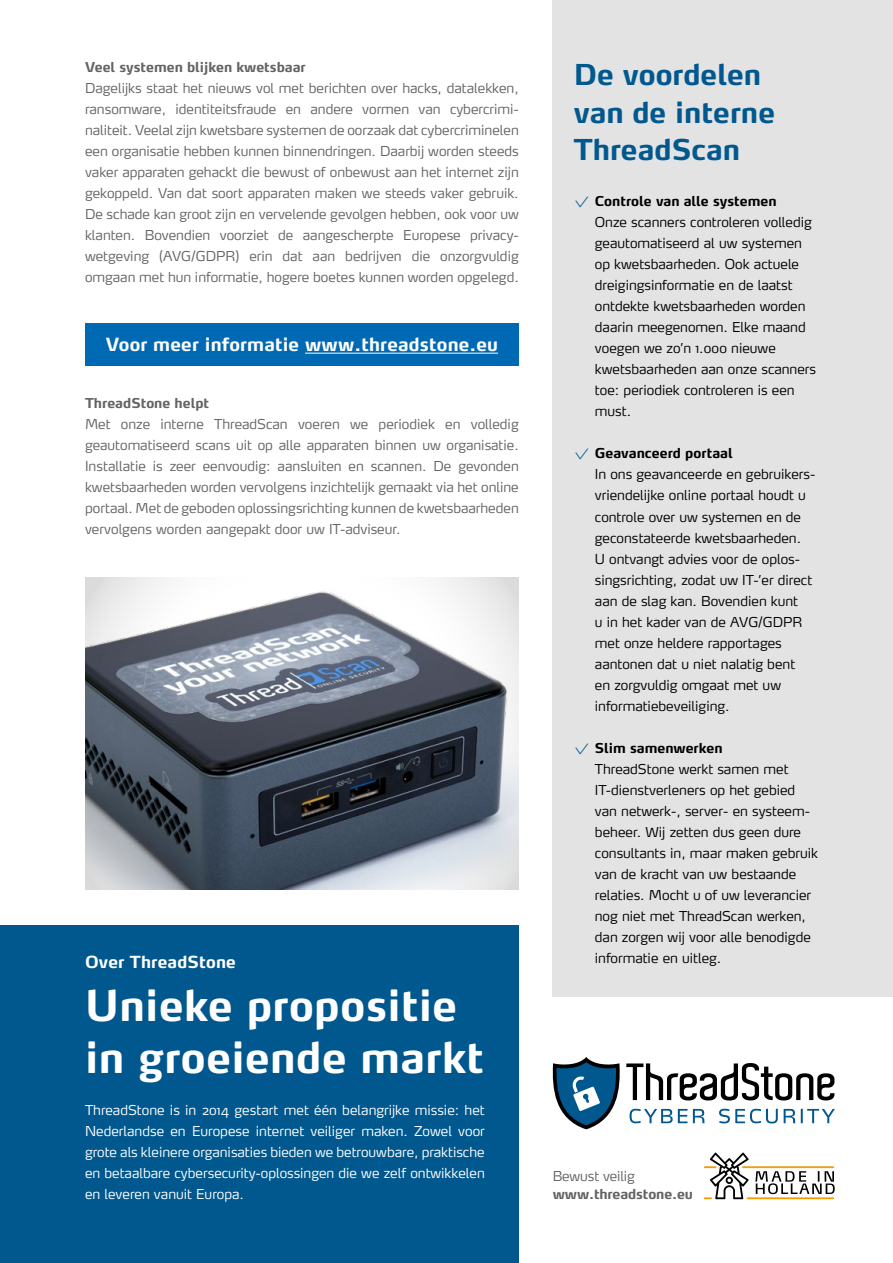
<style>
.page{position:relative;width:893px;height:1263px;background:#fff}
.page>*{position:absolute;margin:0;border:0;box-sizing:border-box;transform-origin:0 0}
.Bodytekst{font:700 42px/52.5px "Max";letter-spacing:.01em;color:#fff}
.t1{font:700 28.5px/37.5px "Max";color:#00588e}
.Bodytekst-2{font:700 18px "Max";letter-spacing:.01em;color:#fff}
.Bodytekst-3{font:700 16.5px "Max";letter-spacing:.01em;color:#fff}
.Bodytekst-4{font:300 13.5px/21px "Max";color:#646363;text-align:justify}
.t2{font:300 13.5px/21px "Max";color:#000}
.Bodytekst-5{font:300 13.5px/21px "Max";color:#fff;text-align:justify}
.Bodytekst-6{font:700 13.5px/18px "Max";color:#646363}
.t3{font:700 13.5px "Max";color:#000}
.s1{color:#00588e}
.s2{font-weight:300}
</style>
<div class="page">
<div style="left:0;top:926px;width:519px;height:337px;background:#00588e"></div>
<div style="left:553px;top:0;width:340px;height:996px;background:#e3e3e3"></div>
<svg style="left:85px;top:577px;width:434px;height:313px;background:#7a818b"></svg>
<div style="left:85px;top:323px;width:434px;height:43px;background:#0069b4"></div>
<hr style="left:305px;top:353px;width:193px;height:1px;background:#fff">
<svg style="left:553px;top:1057px;width:282px;height:72px"></svg>
<svg style="left:755px;top:1171px;width:80px;height:23px"></svg>
<hr style="left:747px;top:1197px;width:86px;height:2px;background:#f59c00">
<hr style="left:743px;top:1166px;width:90px;height:2px;background:#f59c00">
<svg style="left:705px;top:1152px;width:44px;height:47px"></svg>
<p class="Bodytekst-6" style="left:85px;top:58px;width:222px">Veel systemen blijken kwetsbaar</p>
<p class="Bodytekst-4" style="left:85px;top:77px;width:435px">Dagelijks staat het nieuws vol met berichten over hacks, datalekken, ransomware, identiteitsfraude en andere vormen van cybercrimi&shy;naliteit. Veelal zijn kwetsbare systemen de oorzaak dat cybercriminelen een organisatie hebben kunnen binnendringen. Daarbij worden steeds vaker apparaten gehackt die bewust of onbewust aan het internet zijn gekoppeld. Van dat soort apparaten maken we steeds vaker gebruik.<br>De schade kan groot zijn en vervelende gevolgen hebben, ook voor uw klanten. Bovendien voorziet de aangescherpte Europese privacy&shy;wetgeving (AVG/GDPR) erin dat aan bedrijven die onzorgvuldig omgaan met hun informatie, hogere boetes kunnen worden opgelegd.</p>
<p class="Bodytekst-2" style="left:106px;top:333px;width:394px">Voor meer informatie www.threadstone.eu</p>
<p class="Bodytekst-6" style="left:85px;top:394px;width:126px">ThreadStone helpt</p>
<p class="Bodytekst-4" style="left:85px;top:413px;width:435px">Met onze interne ThreadScan voeren we periodiek en volledig geautomatiseerd scans uit op alle apparaten binnen uw organisatie.<br>Installatie is zeer eenvoudig: aansluiten en scannen. De gevonden kwetsbaarheden worden vervolgens inzichtelijk gemaakt via het online portaal. Met de geboden oplossingsrichting kunnen de kwetsbaarheden vervolgens worden aangepakt door uw IT-adviseur.</p>
<p class="Bodytekst-3" style="left:85px;top:952px;width:152px">Over ThreadStone</p>
<p class="Bodytekst" style="left:85px;top:979px;width:400px">Unieke propositie in groeiende markt</p>
<p class="Bodytekst-5" style="left:85px;top:1100px;width:401px">ThreadStone is in 2014 gestart met één belangrijke missie: het Nederlandse en Europese internet veiliger maken. Zowel voor grote als kleinere organisaties bieden we betrouwbare, praktische en betaalbare cybersecurity-oplossingen die we zelf ontwikkelen en leveren vanuit Europa.</p>
<p class="t1" style="left:574px;top:56px;width:203px">De voordelen van de interne<br>ThreadScan</p>
<p class="t3" style="left:574px;top:193px;width:204px"><span class="s1">▲</span> Controle van alle systemen</p>
<p class="t2" style="left:595px;top:212px;width:223px">Onze scanners controleren volledig geautomatiseerd al uw systemen op kwetsbaarheden. Ook actuele dreigingsinformatie en de laatst ontdekte kwetsbaarheden worden daarin meegenomen. Elke maand voegen we zo’n 1.000 nieuwe kwetsbaarheden aan onze scanners toe: periodiek controleren is een must.</p>
<p class="t3" style="left:574px;top:445px;width:160px"><span class="s1">▲</span> Geavanceerd portaal</p>
<p class="t2" style="left:595px;top:464px;width:222px">In ons geavanceerde en gebruikers&shy;vriendelijke online portaal houdt u controle over uw systemen en de geconstateerde kwetsbaarheden.<br>U ontvangt advies voor de oplos&shy;singsrichting, zodat uw IT-’er direct aan de slag kan. Bovendien kunt<br>u in het kader van de AVG/GDPR met onze heldere rapportages aantonen dat u niet nalatig bent<br>en zorgvuldig omgaat met uw informatiebeveiliging.</p>
<p class="t3" style="left:574px;top:739px;width:150px"><span class="s1">▲</span> Slim samenwerken</p>
<p class="t2" style="left:595px;top:758px;width:225px">ThreadStone werkt samen met<br>IT-dienstverleners op het gebied van netwerk-, server- en systeem&shy;beheer. Wij zetten dus geen dure consultants in, maar maken gebruik van de kracht van uw bestaande relaties. Mocht u of uw leverancier nog niet met ThreadScan werken, dan zorgen wij voor alle benodigde informatie en uitleg.</p>
<p class="Bodytekst-6" style="left:553px;top:1167px;width:142px"><span class="s2">Bewust veilig </span>www.threadstone.eu</p>
</div>
